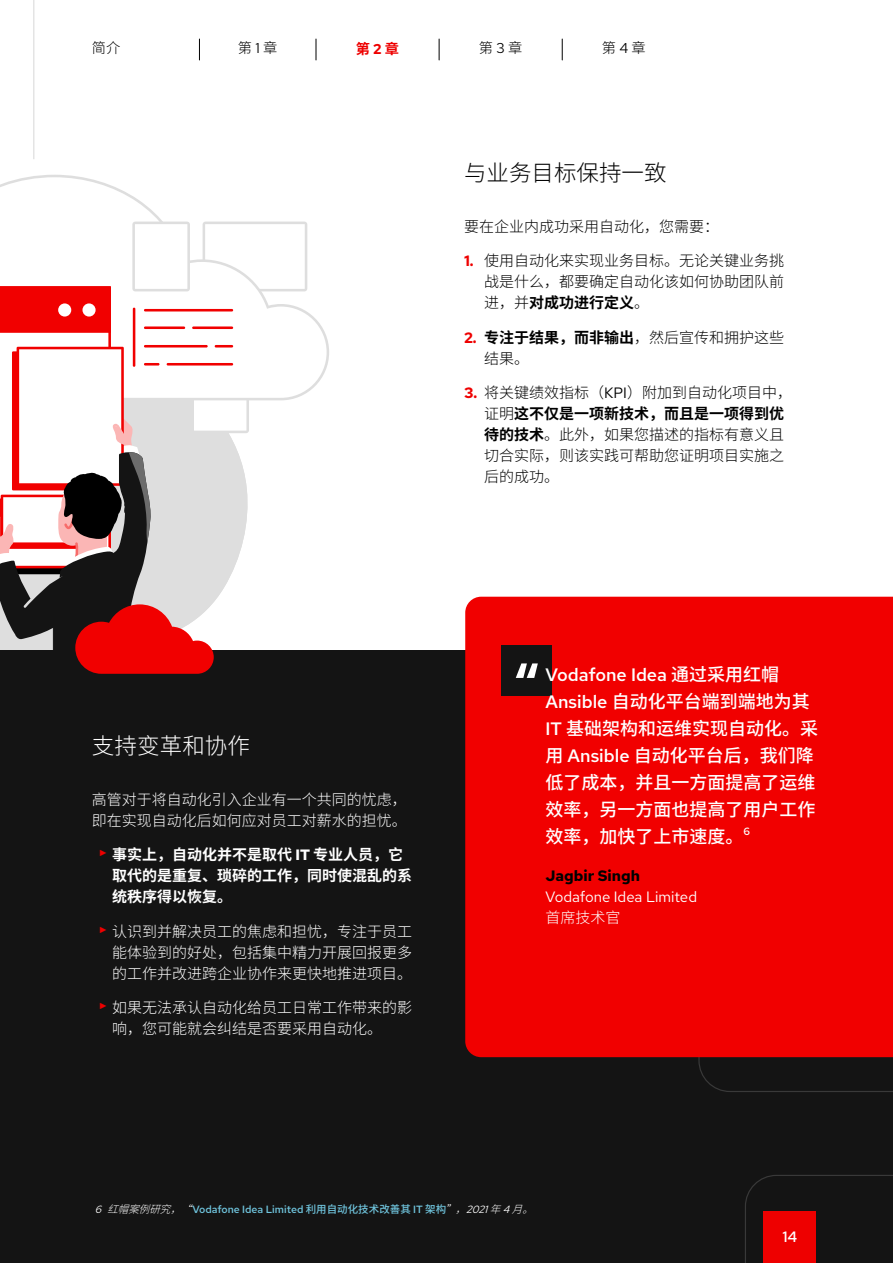
<style>
.page{position:relative;width:893px;height:1263px;background:#fff}
.page>*{position:absolute;margin:0;border:0;box-sizing:border-box;transform-origin:0 0}
.t1{font:300 22.5px "Noto Sans SC";color:#000}
.t2{font:300 22.5px "Noto Sans SC";letter-spacing:.005em;color:#fff}
.t3{font:500 18px/27px "Noto Sans SC";color:#fff}
.t4{font:500 18px "Red Hat Text";color:#fff}
.t5{font:300 15px/21px "Noto Sans SC";color:#000}
.t6{font:300 15px/21px "Noto Sans SC";color:#fff}
.t7{font:700 15px/21px "Noto Sans SC";color:#fff}
.t8{font:15px "Red Hat Text";color:#fff}
.t9{font:700 15px "Red Hat Text";color:#000}
.t10{font:500 15px "Red Hat Text";color:#fff}
.t11{font:300 14.25px "Noto Sans SC";color:#000}
.t12{font:700 14.25px "Noto Sans SC";color:#e00}
.t13{font:500 10.5px "Red Hat Text";color:#70c5de}
.t14{font:500 10.5px "Red Hat Text";color:#fff}
.s1{font-family:"Red Hat Text";font-weight:400}
.s2{font-family:"Red Hat Text"}
.s3{font-family:"Red Hat Text";font-weight:700;color:#e00}
.s4{font-weight:700}
.s5{font-family:"Noto Sans SC"}
.s6{font-weight:400;font-style:italic;color:#fff}
.s7{font-family:"Noto Sans SC";font-weight:300;font-style:italic;color:#fff}
</style>
<div class="page">
<hr style="left:33px;top:0;width:1px;height:159px;background:#dedede">
<svg style="left:0;top:175px;width:329px;height:218px"></svg>
<div style="left:0;top:650px;width:893px;height:613px;background:#141414"></div>
<svg style="left:698px;top:1057px;width:195px;height:206px"></svg>
<svg style="left:0;top:222px;width:307px;height:452px"></svg>
<div style="left:465px;top:597px;width:428px;height:460px;background:#f10000"></div>
<div style="left:501px;top:645px;width:51px;height:51px;background:#141414"></div>
<svg style="left:516px;top:663px;width:22px;height:15px"></svg>
<div style="left:763px;top:1211px;width:53px;height:52px;background:#e00"></div>
<svg style="left:199px;top:39px;width:1px;height:21px"></svg>
<svg style="left:316px;top:39px;width:1px;height:21px"></svg>
<svg style="left:439px;top:39px;width:1px;height:21px"></svg>
<svg style="left:562px;top:39px;width:1px;height:21px"></svg>
<p class="t11" style="left:92px;top:40px;width:30px">简介</p>
<p class="t11" style="left:238px;top:40px;width:41px">第 <span class="s1">1</span> 章</p>
<p class="t12" style="left:356px;top:40px;width:45px">第 <span class="s2">2</span> 章</p>
<p class="t11" style="left:479px;top:40px;width:45px">第 <span class="s1">3</span> 章</p>
<p class="t11" style="left:602px;top:40px;width:45px">第 <span class="s1">4</span> 章</p>
<h1 class="t1" style="left:464px;top:161px;width:204px">与业务目标保持一致</h1>
<p class="t5" style="left:464px;top:216px;width:256px">要在企业内成功采用自动化，您需要：</p>
<p class="t5" style="left:484px;top:251px;width:301px;text-align:justify;text-indent:-20px"><span class="s3">1.</span> 使用自动化来实现业务目标。无论关键业务挑战是什么，都要确定自动化该如何协助团队前进，并<span class="s4">对成功进行定义</span>。</p>
<p class="t5" style="left:484px;top:327px;width:301px;text-indent:-20px"><span class="s3">2.</span> <span class="s4">专注于结果，而非输出</span>，然后宣传和拥护这些结果。</p>
<p class="t5" style="left:484px;top:383px;width:309px;text-indent:-20px"><span class="s3">3.</span> 将关键绩效指标（<span class="s1">KPI</span>）附加到自动化项目中，证明<span class="s4">这不仅是一项新技术，而且是一项得到优待的技术</span>。此外，如果您描述的指标有意义且切合实际，则该实践可帮助您证明项目实施之后的成功。</p>
<h1 class="t2" style="left:92px;top:733px;width:160px">支持变革和协作</h1>
<p class="t6" style="left:92px;top:789px;width:317px">高管对于将自动化引入企业有一个共同的忧虑，即在实现自动化后如何应对员工对薪水的担忧。</p>
<p class="t7" style="left:112px;top:844px;width:301px;text-indent:-14px"><sup>►</sup> 事实上，自动化并不是取代 <span class="s2">IT</span> 专业人员，它取代的是重复、琐碎的工作，同时使混乱的系统秩序得以恢复。</p>
<p class="t6" style="left:112px;top:921px;width:301px;text-align:justify;text-indent:-14px"><sup>►</sup> 认识到并解决员工的焦虑和担忧，专注于员工能体验到的好处，包括集中精力开展回报更多的工作并改进跨企业协作来更快地推进项目。</p>
<p class="t6" style="left:112px;top:997px;width:301px;text-indent:-14px"><sup>►</sup> 如果无法承认自动化给员工日常工作带来的影响，您可能就会纠结是否要采用自动化。</p>
<p class="t4" style="left:546px;top:663px;width:235px">Vodafone Idea <span class="s5">通过采用红帽</span></p>
<p class="t3" style="left:546px;top:689px;width:274px"><span class="s2">Ansible</span> 自动化平台端到端地为其<br><span class="s2">IT</span> 基础架构和运维实现自动化。采用 <span class="s2">Ansible</span> 自动化平台后，我们降低了成本，并且一方面提高了运维效率，另一方面也提高了用户工作效率，加快了上市速度。</p>
<p class="t14" style="left:744px;top:824px;width:8px">6</p>
<p class="t9" style="left:546px;top:866px;width:96px">Jagbir Singh</p>
<p class="t8" style="left:546px;top:887px;width:153px">Vodafone Idea Limited</p>
<p class="t6" style="left:546px;top:907px;width:76px">首席技术官</p>
<p class="t13" style="left:95px;top:1203px;width:448px"><span class="s6">6</span> <span class="s7">红帽案例研究，“</span>Vodafone Idea Limited <span class="s5">利用自动化技术改善其</span> IT <span class="s5">架构</span><span class="s7">”，</span><span class="s6">2021</span><span class="s7">年</span><span class="s6">4</span><span class="s7">月。</span></p>
<p class="t10" style="left:782px;top:1227px;width:16px">14</p>
</div>
